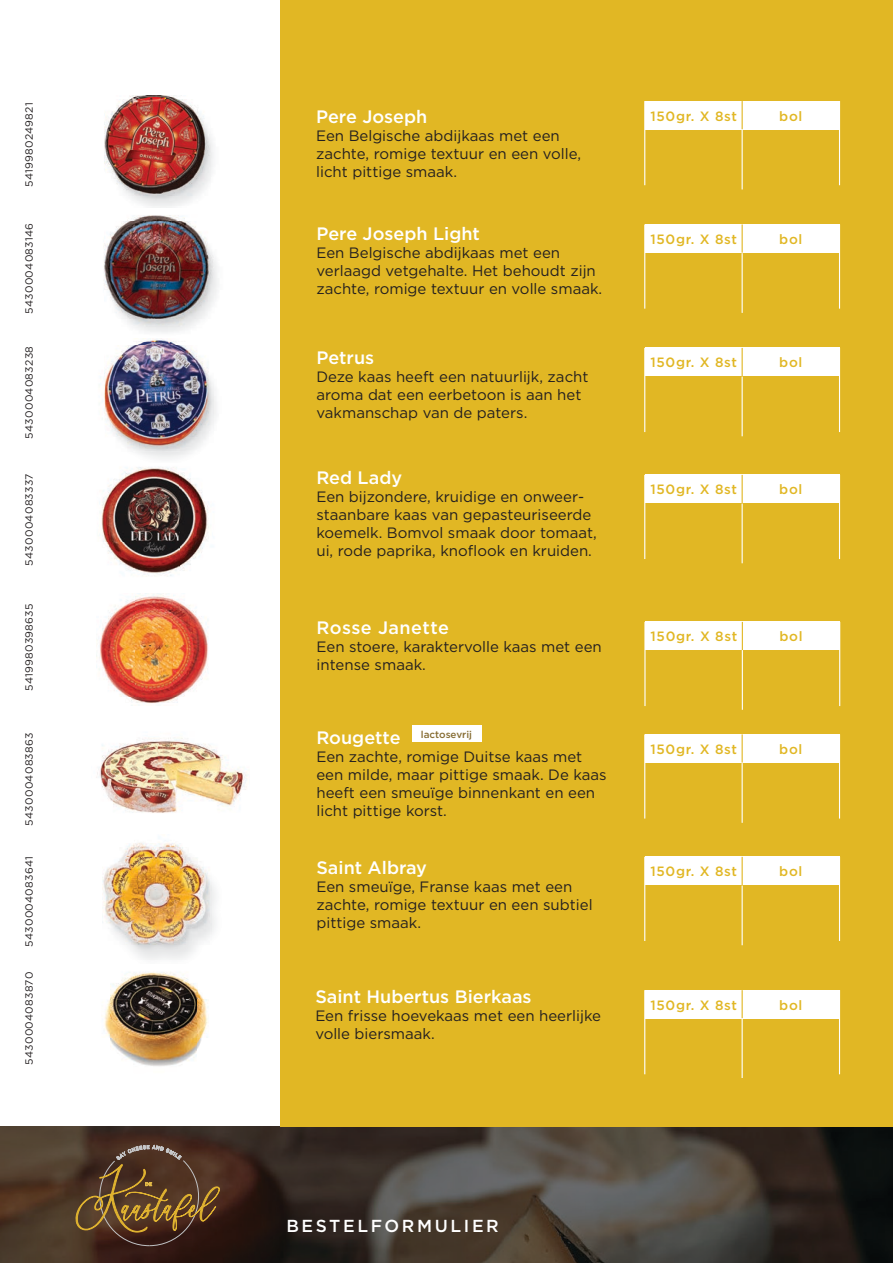
<style>
.page{position:relative;width:893px;height:1263px;background:#fff}
.page>*{position:absolute;margin:0;border:0;box-sizing:border-box;transform-origin:0 0}
.t1{font:500 18px "Gotham";color:#fff}
.t2{font:500 18px "Gotham";letter-spacing:.025em;color:#fff}
.t3{font:500 17.4px "Gotham";letter-spacing:.15em;color:#fff}
.t4{font:15px/18px "Gotham";color:#231f20}
.t5{font:500 13.5px "Gotham";letter-spacing:.05em;color:#e1b724}
.t6{font:10.5px "Gotham";color:#231f20}
.t7{font:500 9.9px "Gotham";color:#866c32}
</style>
<div class="page">
<img style="left:0;top:1127px;width:893px;height:136px">
<svg style="left:75px;top:1145px;width:145px;height:101px"></svg>
<div style="left:281px;top:0;width:612px;height:1127px;background:#e1b724"></div>
<img style="left:105px;top:374px;width:109px;height:78px">
<img style="left:104px;top:338px;width:105px;height:36px">
<img style="left:104px;top:215px;width:114px;height:118px">
<img style="left:105px;top:218px;width:110px;height:108px">
<img style="left:129px;top:95px;width:47px;height:2px">
<img style="left:104px;top:133px;width:1px;height:31px">
<img style="left:106px;top:97px;width:104px;height:104px">
<img style="left:105px;top:125px;width:1px;height:45px">
<img style="left:106px;top:172px;width:37px;height:32px">
<img style="left:181px;top:172px;width:31px;height:36px">
<div style="left:645px;top:101px;width:97px;height:28px;background:#fff"></div>
<div style="left:742px;top:101px;width:97px;height:28px;background:#fff"></div>
<svg style="left:742px;top:101px;width:1px;height:28px"></svg>
<hr style="left:742px;top:130px;width:1px;height:59px;background:#fff">
<hr style="left:644px;top:101px;width:1px;height:84px;background:#fff">
<hr style="left:839px;top:101px;width:1px;height:84px;background:#fff">
<div style="left:645px;top:224px;width:97px;height:29px;background:#fff"></div>
<div style="left:742px;top:224px;width:97px;height:29px;background:#fff"></div>
<svg style="left:742px;top:224px;width:1px;height:29px"></svg>
<hr style="left:742px;top:253px;width:1px;height:60px;background:#fff">
<hr style="left:644px;top:224px;width:1px;height:85px;background:#fff">
<hr style="left:839px;top:224px;width:1px;height:85px;background:#fff">
<div style="left:645px;top:348px;width:97px;height:28px;background:#fff"></div>
<div style="left:742px;top:348px;width:97px;height:28px;background:#fff"></div>
<svg style="left:742px;top:348px;width:1px;height:28px"></svg>
<hr style="left:742px;top:377px;width:1px;height:59px;background:#fff">
<hr style="left:644px;top:348px;width:1px;height:84px;background:#fff">
<hr style="left:839px;top:348px;width:1px;height:84px;background:#fff">
<div style="left:645px;top:475px;width:97px;height:28px;background:#fff"></div>
<div style="left:645px;top:734px;width:97px;height:28px;background:#fff"></div>
<div style="left:742px;top:475px;width:97px;height:28px;background:#fff"></div>
<div style="left:742px;top:734px;width:97px;height:28px;background:#fff"></div>
<svg style="left:742px;top:475px;width:1px;height:28px"></svg>
<svg style="left:742px;top:734px;width:1px;height:28px"></svg>
<hr style="left:742px;top:504px;width:1px;height:59px;background:#fff">
<hr style="left:742px;top:763px;width:1px;height:60px;background:#fff">
<hr style="left:644px;top:475px;width:1px;height:84px;background:#fff">
<hr style="left:644px;top:734px;width:1px;height:84px;background:#fff">
<hr style="left:839px;top:475px;width:1px;height:84px;background:#fff">
<hr style="left:839px;top:734px;width:1px;height:84px;background:#fff">
<img style="left:96px;top:738px;width:151px;height:75px">
<div style="left:411px;top:725px;width:70px;height:17px;background:#fff"></div>
<img style="left:99px;top:467px;width:81px;height:109px">
<img style="left:180px;top:473px;width:29px;height:98px">
<div style="left:645px;top:622px;width:97px;height:28px;background:#fff"></div>
<div style="left:742px;top:622px;width:98px;height:28px;background:#fff"></div>
<svg style="left:742px;top:622px;width:1px;height:28px"></svg>
<hr style="left:742px;top:650px;width:1px;height:60px;background:#fff">
<hr style="left:644px;top:622px;width:1px;height:84px;background:#fff">
<hr style="left:839px;top:622px;width:1px;height:84px;background:#fff">
<img style="left:99px;top:594px;width:109px;height:112px">
<div style="left:645px;top:990px;width:97px;height:28px;background:#fff"></div>
<div style="left:742px;top:990px;width:97px;height:28px;background:#fff"></div>
<svg style="left:742px;top:990px;width:1px;height:28px"></svg>
<hr style="left:742px;top:1018px;width:1px;height:60px;background:#fff">
<hr style="left:644px;top:990px;width:1px;height:84px;background:#fff">
<hr style="left:839px;top:990px;width:1px;height:84px;background:#fff">
<img style="left:104px;top:999px;width:6px;height:39px">
<img style="left:110px;top:972px;width:88px;height:27px">
<img style="left:198px;top:991px;width:5px;height:8px">
<img style="left:110px;top:999px;width:98px;height:68px">
<img style="left:102px;top:856px;width:109px;height:95px">
<img style="left:123px;top:843px;width:65px;height:13px">
<div style="left:645px;top:857px;width:97px;height:28px;background:#fff"></div>
<div style="left:742px;top:857px;width:97px;height:28px;background:#fff"></div>
<svg style="left:742px;top:857px;width:1px;height:28px"></svg>
<hr style="left:742px;top:885px;width:1px;height:60px;background:#fff">
<hr style="left:644px;top:857px;width:1px;height:84px;background:#fff">
<hr style="left:839px;top:857px;width:1px;height:84px;background:#fff">
<p class="t6" style="left:23px;top:187px;width:86px;rotate:-90deg">5419980249821</p>
<p class="t6" style="left:23px;top:314px;width:92px;rotate:-90deg">5430004083146</p>
<p class="t6" style="left:23px;top:439px;width:94px;rotate:-90deg">5430004083238</p>
<p class="t6" style="left:23px;top:566px;width:94px;rotate:-90deg">5430004083337</p>
<p class="t6" style="left:23px;top:691px;width:89px;rotate:-90deg">5419980398635</p>
<p class="t1" style="left:316px;top:105px;width:113px">Pere Joseph</p>
<p class="t4" style="left:316px;top:126px;width:267px">Een Belgische abdijkaas met een zachte, romige textuur en een volle, licht pittige smaak.</p>
<p class="t1" style="left:316px;top:222px;width:165px">Pere Joseph Light</p>
<p class="t4" style="left:316px;top:244px;width:287px">Een Belgische abdijkaas met een verlaagd vetgehalte. Het behoudt zijn zachte, romige textuur en volle smaak.</p>
<p class="t1" style="left:316px;top:345px;width:59px">Petrus</p>
<p class="t4" style="left:316px;top:367px;width:274px">Deze kaas heeft een natuurlijk, zacht aroma dat een eerbetoon is aan het vakmanschap van de paters.</p>
<p class="t1" style="left:316px;top:466px;width:87px">Red Lady</p>
<p class="t4" style="left:316px;top:487px;width:282px">Een bijzondere, kruidige en onweer&shy;staanbare kaas van gepasteuriseerde koemelk. Bomvol smaak door tomaat, ui, rode paprika, knoflook en kruiden.</p>
<p class="t2" style="left:317px;top:616px;width:134px">Rosse Janette</p>
<p class="t4" style="left:317px;top:637px;width:287px">Een stoere, karaktervolle kaas met een intense smaak.</p>
<p class="t6" style="left:23px;top:825px;width:94px;rotate:-90deg">5430004083863</p>
<p class="t7" style="left:421px;top:727px;width:53px">lactosevrij</p>
<p class="t1" style="left:316px;top:725px;width:86px">Rougette</p>
<p class="t4" style="left:316px;top:747px;width:292px">Een zachte, romige Duitse kaas met een milde, maar pittige smaak. De kaas heeft een smeuïge binnenkant en een licht pittige korst.</p>
<p class="t6" style="left:23px;top:947px;width:92px;rotate:-90deg">5430004083641</p>
<p class="t6" style="left:23px;top:1065px;width:95px;rotate:-90deg">5430004083870</p>
<p class="t1" style="left:316px;top:856px;width:112px">Saint Albray</p>
<p class="t4" style="left:316px;top:877px;width:278px">Een smeuïge, Franse kaas met een zachte, romige textuur en een subtiel pittige smaak.</p>
<p class="t1" style="left:315px;top:985px;width:218px">Saint Hubertus Bierkaas</p>
<p class="t4" style="left:315px;top:1006px;width:287px">Een frisse hoevekaas met een heerlijke volle biersmaak.</p>
<p class="t5" style="left:650px;top:107px;width:88px">150gr. X 8st</p>
<p class="t5" style="left:779px;top:107px;width:25px">bol</p>
<p class="t5" style="left:650px;top:230px;width:88px">150gr. X 8st</p>
<p class="t5" style="left:779px;top:230px;width:25px">bol</p>
<p class="t5" style="left:650px;top:354px;width:88px">150gr. X 8st</p>
<p class="t5" style="left:779px;top:354px;width:25px">bol</p>
<p class="t5" style="left:650px;top:481px;width:88px">150gr. X 8st</p>
<p class="t5" style="left:779px;top:481px;width:25px">bol</p>
<p class="t5" style="left:651px;top:628px;width:88px">150gr. X 8st</p>
<p class="t5" style="left:779px;top:628px;width:25px">bol</p>
<p class="t5" style="left:650px;top:740px;width:88px">150gr. X 8st</p>
<p class="t5" style="left:779px;top:740px;width:25px">bol</p>
<p class="t5" style="left:650px;top:863px;width:88px">150gr. X 8st</p>
<p class="t5" style="left:779px;top:863px;width:25px">bol</p>
<p class="t5" style="left:650px;top:996px;width:88px">150gr. X 8st</p>
<p class="t5" style="left:779px;top:996px;width:25px">bol</p>
<p class="t3" style="left:286px;top:1215px;width:214px">BESTELFORMULIER</p>
</div>
